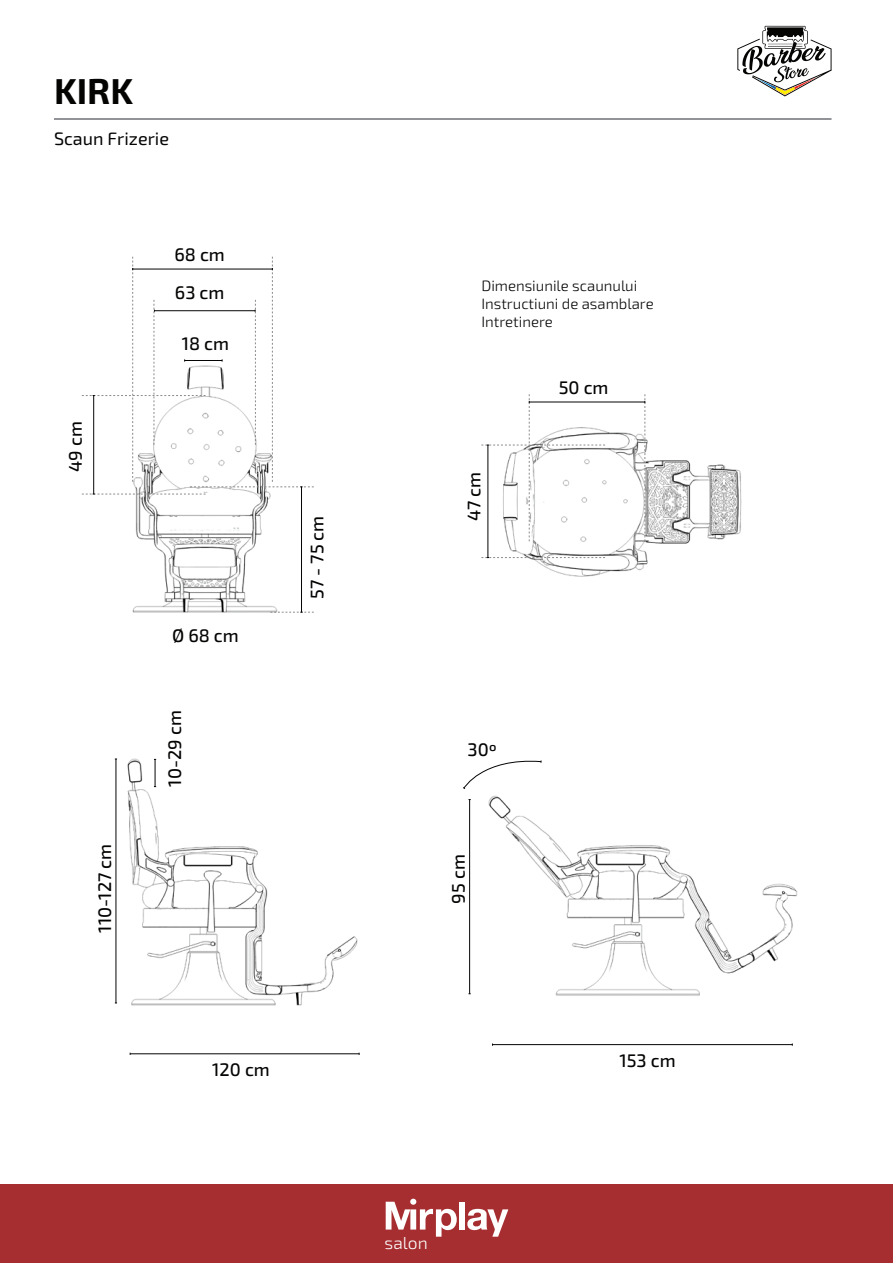
<style>
.page{position:relative;width:893px;height:1263px;background:#fff}
.page>*{position:absolute;margin:0;border:0;box-sizing:border-box;transform-origin:0 0}
.t1{font:700 36px "Exo 2";color:#040503}
.t2{font:500 18.15px "Exo 2";color:#040503}
.t3{font:18px "Exo 2";color:#040503}
.t4{font:300 17.1px "Exo 2";color:#fff}
.t5{font:300 15px/18px "Exo 2";color:#040503}
</style>
<div class="page">
<img style="left:486px;top:419px;width:256px;height:158px">
<img style="left:122px;top:488px;width:166px;height:125px">
<img style="left:127px;top:758px;width:233px;height:297px">
<hr style="left:116px;top:759px;width:1px;height:244px;background:#040503">
<hr style="left:130px;top:1053px;width:229px;height:1px;background:#040503">
<svg style="left:154px;top:759px;width:2px;height:28px"></svg>
<img style="left:488px;top:795px;width:310px;height:251px">
<hr style="left:469px;top:799px;width:1px;height:195px;background:#040503">
<hr style="left:492px;top:1044px;width:300px;height:1px;background:#040503">
<svg style="left:463px;top:760px;width:79px;height:29px"></svg>
<hr style="left:93px;top:395px;width:1px;height:99px;background:#040503">
<svg style="left:82px;top:494px;width:124px;height:1px"></svg>
<hr style="left:529px;top:402px;width:116px;height:1px;background:#040503">
<svg style="left:645px;top:394px;width:1px;height:147px"></svg>
<hr style="left:488px;top:445px;width:1px;height:112px;background:#040503">
<svg style="left:481px;top:557px;width:124px;height:1px"></svg>
<svg style="left:481px;top:394px;width:124px;height:147px"></svg>
<hr style="left:301px;top:487px;width:1px;height:125px;background:#040503">
<svg style="left:270px;top:612px;width:44px;height:1px"></svg>
<svg style="left:82px;top:257px;width:232px;height:231px"></svg>
<div style="left:0;top:1184px;width:893px;height:79px;background:#a62d30"></div>
<hr style="left:54px;top:119px;width:777px;height:1px;background:#272932">
<svg style="left:737px;top:26px;width:94px;height:70px"></svg>
<div style="left:459px;top:1202px;width:6px;height:27px;background:#fff"></div>
<svg style="left:467px;top:1209px;width:41px;height:28px"></svg>
<svg style="left:386px;top:1199px;width:71px;height:38px"></svg>
<h1 class="t1" style="left:54px;top:70px;width:81px">KIRK</h1>
<p class="t3" style="left:54px;top:128px;width:117px">Scaun Frizerie</p>
<p class="t2" style="left:174px;top:244px;width:52px">68 cm</p>
<p class="t2" style="left:175px;top:282px;width:51px">63 cm</p>
<p class="t2" style="left:65px;top:472px;width:52px;rotate:-90deg">49 cm</p>
<p class="t2" style="left:182px;top:333px;width:49px">18 cm</p>
<p class="t2" style="left:94px;top:933px;width:91px;rotate:-90deg">110-127 cm</p>
<p class="t2" style="left:172px;top:625px;width:68px">Ø 68 cm</p>
<p class="t2" style="left:164px;top:787px;width:78px;rotate:-90deg">10-29 cm</p>
<p class="t2" style="left:306px;top:599px;width:85px;rotate:-90deg">57 - 75 cm</p>
<p class="t2" style="left:212px;top:1059px;width:59px">120 cm</p>
<p class="t5" style="left:481px;top:277px;width:174px">Dimensiunile scaunului<br>Instructiuni de asamblare<br>Intretinere</p>
<p class="t2" style="left:463px;top:521px;width:50px;rotate:-90deg">47 cm</p>
<p class="t2" style="left:559px;top:377px;width:51px">50 cm</p>
<p class="t2" style="left:468px;top:739px;width:31px">30º</p>
<p class="t2" style="left:448px;top:904px;width:51px;rotate:-90deg">95 cm</p>
<p class="t2" style="left:619px;top:1050px;width:58px">153 cm</p>
<p class="t4" style="left:385px;top:1233px;width:45px">salon</p>
</div>
